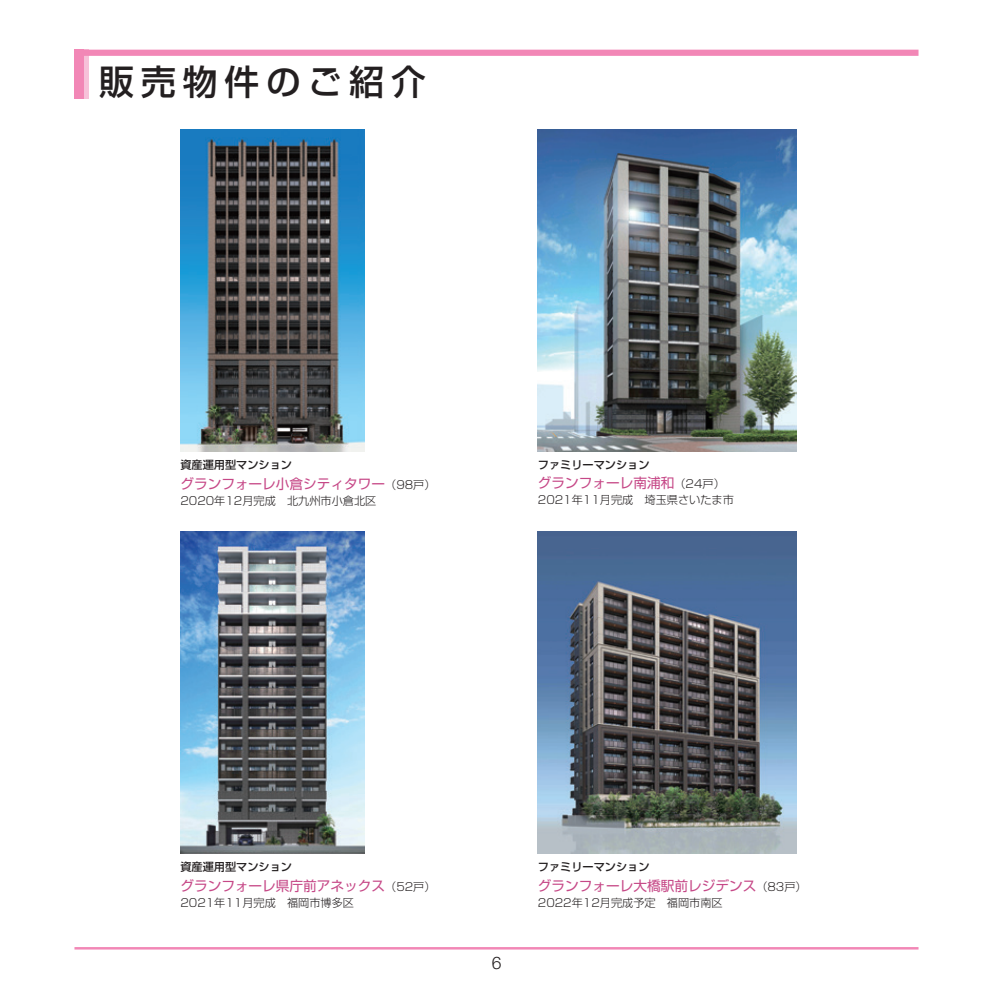
<style>
.page{position:relative;width:993px;height:993px;background:#fff}
.page>*{position:absolute;margin:0;border:0;box-sizing:border-box;transform-origin:0 0}
.t1{font:500 34.65px "Shin Go Pr 5";letter-spacing:.2em;color:#231f20}
.t2{font:300 17.32px "Helvetica Neue LT Std";color:#231f20}
.t3{font:13.65px "Shin Go Pr 5";color:#c64887}
.t4{font:300 11.2px "Shin Go Pr 5";color:#231f20}
.t5{font:500 11.2px "Shin Go Pr 5";color:#231f20}
.s1{font-weight:300;font-size:11.2px;color:#231f20}
</style>
<div class="page">
<hr style="left:74px;top:946px;width:844px;height:3px;background:#f287b6">
<div style="left:84px;top:50px;width:5px;height:49px;background:#f7c1d9"></div>
<div style="left:74px;top:50px;width:844px;height:6px;background:#f287b6"></div>
<div style="left:74px;top:50px;width:10px;height:49px;background:#f287b6"></div>
<img style="left:180px;top:531px;width:184px;height:322px">
<img style="left:537px;top:129px;width:258px;height:322px">
<img style="left:537px;top:531px;width:258px;height:322px">
<img style="left:180px;top:129px;width:184px;height:322px">
<h1 class="t1" style="left:99px;top:53px;width:328px">販売物件のご紹介</h1>
<p class="t5" style="left:180px;top:455px;width:113px">資産運用型マンション</p>
<p class="t3" style="left:180px;top:472px;width:257px">グランフォーレ小倉シティタワー<span class="s1">（98戸）</span></p>
<p class="t4" style="left:180px;top:491px;width:197px">2020年12月完成　北九州市小倉北区</p>
<p class="t5" style="left:537px;top:455px;width:113px">ファミリーマンション</p>
<p class="t3" style="left:537px;top:472px;width:188px">グランフォーレ南浦和<span class="s1">（24戸）</span></p>
<p class="t4" style="left:537px;top:491px;width:197px">2021年11月完成　埼玉県さいたま市</p>
<p class="t5" style="left:180px;top:857px;width:113px">資産運用型マンション</p>
<p class="t3" style="left:180px;top:874px;width:257px">グランフォーレ県庁前アネックス<span class="s1">（52戸）</span></p>
<p class="t4" style="left:180px;top:893px;width:175px">2021年11月完成　福岡市博多区</p>
<p class="t2" style="left:491px;top:951px;width:11px">6</p>
<p class="t5" style="left:537px;top:857px;width:113px">ファミリーマンション</p>
<p class="t3" style="left:537px;top:874px;width:270px">グランフォーレ大橋駅前レジデンス<span class="s1">（83戸）</span></p>
<p class="t4" style="left:537px;top:893px;width:186px">2022年12月完成予定　福岡市南区</p>
</div>
